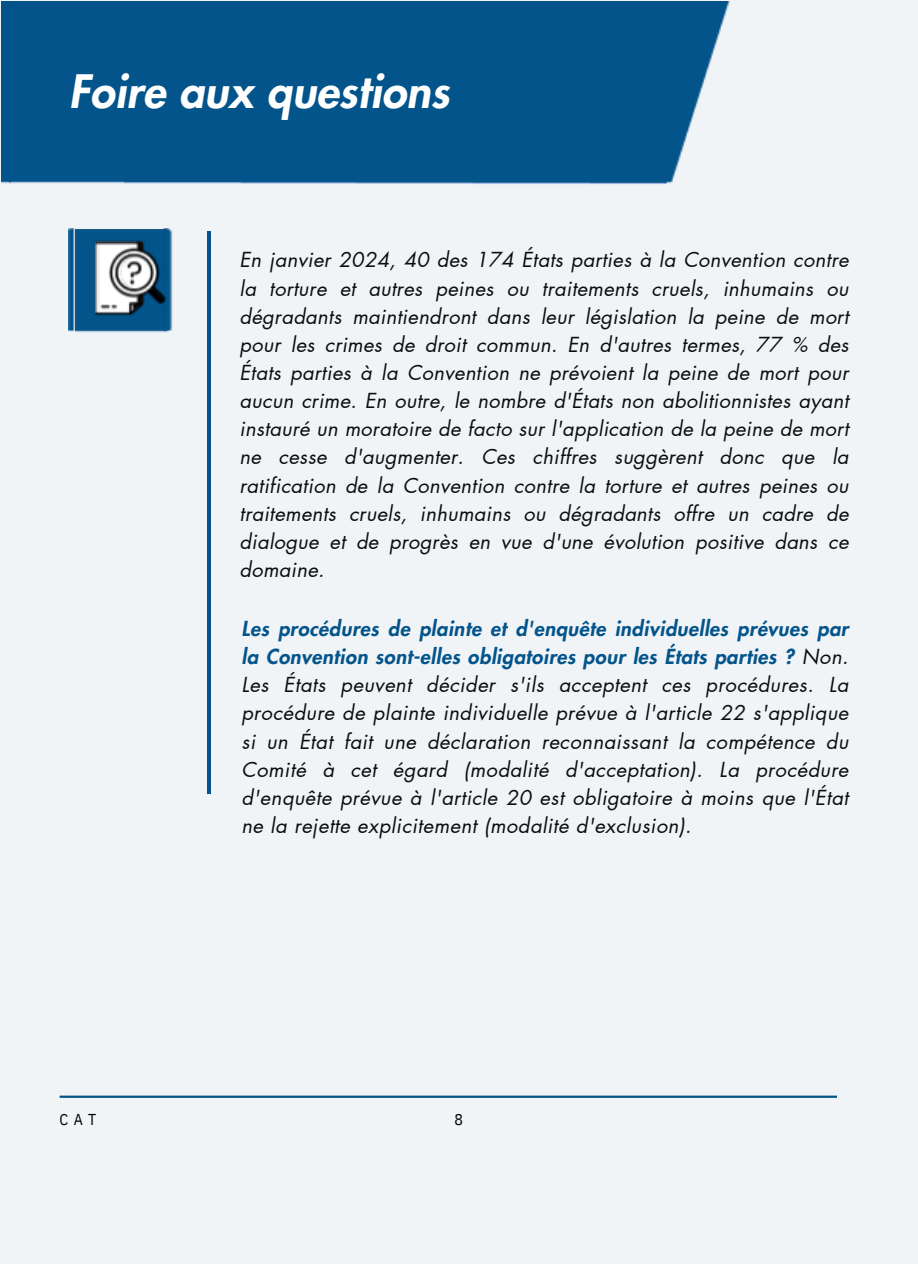
<style>
.page{position:relative;width:918px;height:1264px;background:#fff}
.page>*{position:absolute;margin:0;border:0;box-sizing:border-box;transform-origin:0 0}
.t1{font:italic 800 45px "Futura LT Pro";letter-spacing:.005em;color:#fff}
.t2{font:italic 20.25px/28.2px "Futura LT Pro";letter-spacing:.02em;color:#0e0e0e;text-align:justify}
.t3{font:15.75px "IBM Plex Sans Cond";color:#000}
.s1{font-weight:800;color:#03548b}
</style>
<div class="page">
<div style="left:0;top:0;width:918px;height:1263px;background:#f1f4f7"></div>
<img style="left:75px;top:230px;width:92px;height:103px">
<img style="left:69px;top:228px;width:8px;height:104px">
<img style="left:163px;top:228px;width:9px;height:104px">
<img style="left:94px;top:240px;width:71px;height:76px">
<div style="left:1px;top:1px;width:124px;height:183px;background:#03548b"></div>
<div style="left:125px;top:1px;width:117px;height:183px;background:#03548b"></div>
<div style="left:242px;top:1px;width:115px;height:183px;background:#03548b"></div>
<div style="left:357px;top:1px;width:117px;height:183px;background:#03548b"></div>
<div style="left:474px;top:1px;width:117px;height:183px;background:#03548b"></div>
<div style="left:591px;top:1px;width:72px;height:183px;background:#03548b"></div>
<img style="left:663px;top:1px;width:66px;height:183px">
<hr style="left:60px;top:1095px;width:777px;height:2px;background:#03548b">
<hr style="left:207px;top:232px;width:3px;height:120px;background:#03548b">
<hr style="left:207px;top:352px;width:3px;height:119px;background:#03548b">
<hr style="left:207px;top:471px;width:3px;height:120px;background:#03548b">
<hr style="left:207px;top:591px;width:3px;height:120px;background:#03548b">
<hr style="left:207px;top:711px;width:3px;height:82px;background:#03548b">
<h2 class="t1" style="left:69px;top:70px;width:382px">Foire aux questions</h2>
<p class="t2" style="left:240px;top:247px;width:611px">En janvier 2024, 40 des 174 États parties à la Convention contre la torture et autres peines ou traitements cruels, inhumains ou dégradants maintiendront dans leur législation la peine de mort pour les crimes de droit commun. En d'autres termes, 77 % des États parties à la Convention ne prévoient la peine de mort pour aucun crime. En outre, le nombre d'États non abolitionnistes ayant instauré un moratoire de facto sur l'application de la peine de mort ne cesse d'augmenter. Ces chiffres suggèrent donc que la ratification de la Convention contre la torture et autres peines ou traitements cruels, inhumains ou dégradants offre un cadre de dialogue et de progrès en vue d'une évolution positive dans ce domaine.</p>
<p class="t2" style="left:242px;top:615px;width:608px"><span class="s1">Les procédures de plainte et d'enquête individuelles prévues par la Convention sont-elles obligatoires pour les États parties ?</span> Non.<br>Les États peuvent décider s'ils acceptent ces procédures. La procédure de plainte individuelle prévue à l'article 22 s'applique si un État fait une déclaration reconnaissant la compétence du Comité à cet égard (modalité d'acceptation). La procédure d'enquête prévue à l'article 20 est obligatoire à moins que l'État ne la rejette explicitement (modalité d'exclusion).</p>
<p class="t3" style="left:60px;top:1108px;width:38px">CAT</p>
<p class="t3" style="left:455px;top:1108px;width:10px">8</p>
</div>
